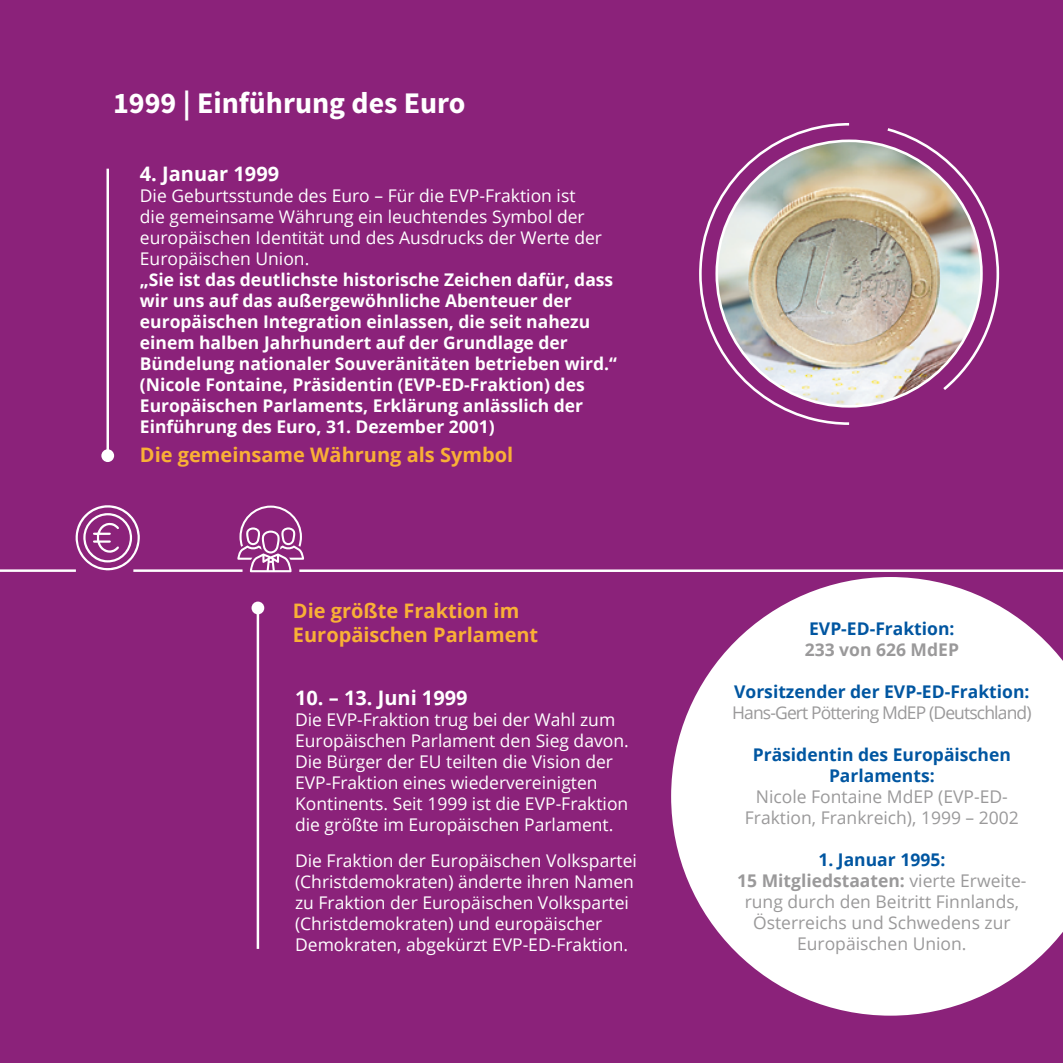
<style>
.page{position:relative;width:1063px;height:1063px;background:#8b227a}
.page>*{position:absolute;margin:0;border:0;box-sizing:border-box;transform-origin:0 0}
.t1{font:700 30px "Source Sans Pro";color:#fff}
.t2{font:700 20px/24px "Open Sans";color:#f9b036}
.t3{font:700 20px "Open Sans";color:#fff}
.t4{font:17.5px/21px "Open Sans";color:#fff}
.t5{font:700 17.5px/21px "Open Sans";color:#fff}
.t6{font:17.5px/21px "Open Sans";color:#9a999a;text-align:center}
.t7{font:700 17.5px/21px "Open Sans";color:#0056a1;text-align:center}
.t8{font:17.5px "Open Sans";letter-spacing:-.05em;color:#9a999a}
.t9{font:700 17.5px "Open Sans";color:#9a999a}
.s1{font-weight:700;color:#0056a1}
.s2{font-weight:700}
</style>
<div class="page">
<svg style="left:671px;top:577px;width:392px;height:439px;fill:#fff"></svg>
<hr style="left:0;top:569px;width:76px;height:3px;background:#fff">
<img style="left:717px;top:141px;width:264px;height:265px;border-radius:133px">
<svg style="left:699px;top:123px;width:153px;height:302px"></svg>
<img style="left:885px;top:128px;width:115px;height:265px">
<hr style="left:107px;top:169px;width:2px;height:288px;background:#fff">
<div style="left:101px;top:449px;width:13px;height:13px;background:#fff;border-radius:50%"></div>
<hr style="left:257px;top:604px;width:2px;height:345px;background:#fff">
<div style="left:252px;top:602px;width:12px;height:12px;background:#fff;border-radius:50%"></div>
<svg style="left:73px;top:505px;width:67px;height:67px"></svg>
<hr style="left:133px;top:569px;width:110px;height:3px;background:#fff">
<svg style="left:237px;top:506px;width:67px;height:66px"></svg>
<hr style="left:299px;top:569px;width:764px;height:3px;background:#fff">
<h1 class="t1" style="left:113px;top:83px;width:354px">1999 | Einführung des Euro</h1>
<p class="t3" style="left:140px;top:159px;width:141px">4. Januar 1999</p>
<p class="t4" style="left:140px;top:184px;width:464px">Die Geburtsstunde des Euro – Für die EVP-Fraktion ist die gemeinsame Währung ein leuchtendes Symbol der europäischen Identität und des Ausdrucks der Werte der Europäischen Union.</p>
<p class="t5" style="left:140px;top:268px;width:479px">„Sie ist das deutlichste historische Zeichen dafür, dass wir uns auf das außergewöhnliche Abenteuer der europäischen Integration einlassen, die seit nahezu einem halben Jahrhundert auf der Grundlage der Bündelung nationaler Souveränitäten betrieben wird.“ (Nicole Fontaine, Präsidentin (EVP-ED-Fraktion) des Europäischen Parlaments, Erklärung anlässlich der Einführung des Euro, 31. Dezember 2001)</p>
<p class="t2" style="left:140px;top:442px;width:375px">Die gemeinsame Währung als Symbol</p>
<p class="t2" style="left:293px;top:598px;width:247px">Die größte Fraktion im<br>Europäischen Parlament</p>
<p class="t3" style="left:295px;top:684px;width:174px">10. – 13. Juni 1999</p>
<p class="t4" style="left:295px;top:709px;width:335px">Die EVP-Fraktion trug bei der Wahl zum Europäischen Parlament den Sieg davon.<br>Die Bürger der EU teilten die Vision der EVP-Fraktion eines wiedervereinigten Kontinents. Seit 1999 ist die EVP-Fraktion die größte im Europäischen Parlament.</p>
<p class="t4" style="left:295px;top:849px;width:343px">Die Fraktion der Europäischen Volkspartei (Christdemokraten) änderte ihren Namen zu Fraktion der Europäischen Volkspartei (Christdemokraten) und europäischer Demokraten, abgekürzt EVP-ED-Fraktion.</p>
<p class="t7" style="left:809px;top:618px;width:147px">EVP-ED-Fraktion:</p>
<p class="t9" style="left:805px;top:637px;width:156px">233 von 626 MdEP</p>
<p class="t7" style="left:734px;top:681px;width:297px">Vorsitzender der EVP-ED-Fraktion:</p>
<p class="t8" style="left:732px;top:701px;width:301px">Hans-Gert Pöttering MdEP (Deutschland)</p>
<p class="t7" style="left:753px;top:744px;width:260px">Präsidentin des Europäischen<br>Parlaments:</p>
<p class="t6" style="left:745px;top:786px;width:276px">Nicole Fontaine MdEP (EVP-ED-<br>Fraktion, Frankreich), 1999 – 2002</p>
<p class="t6" style="left:737px;top:849px;width:291px"><span class="s1">1. Januar 1995:<br></span><span class="s2">15 Mitgliedstaaten:</span> vierte Erweite&shy;rung durch den Beitritt Finnlands,<br>Österreichs und Schwedens zur<br>Europäischen Union.</p>
</div>
